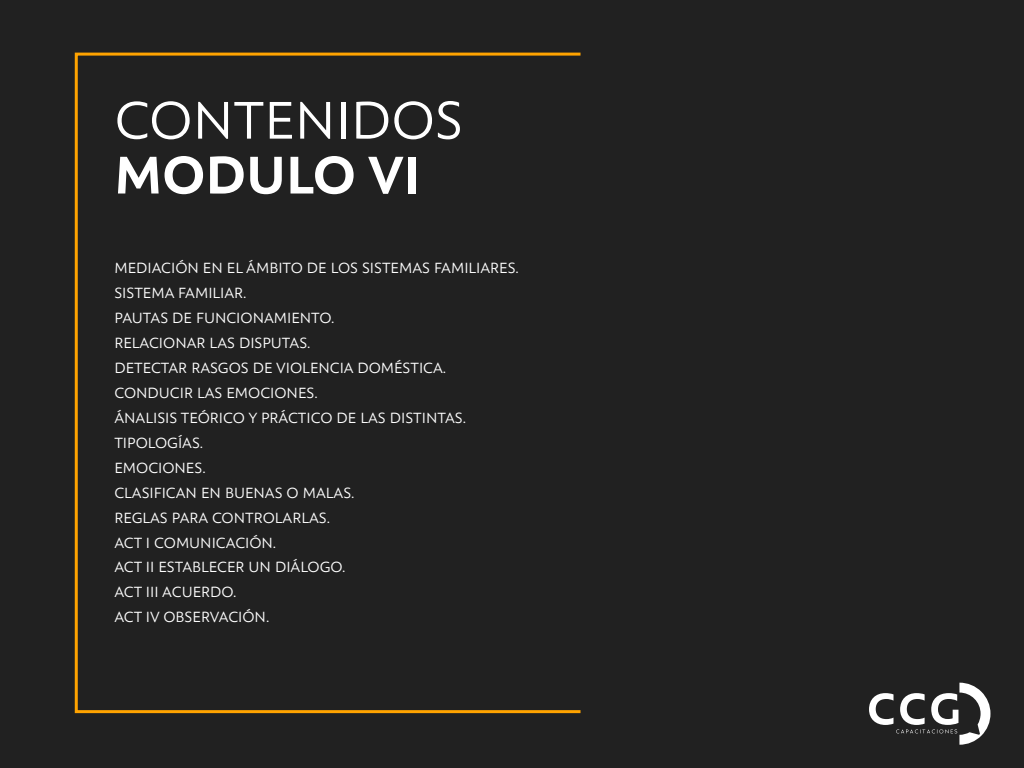
<style>
.page{position:relative;width:1024px;height:768px;background:#212121}
.page>*{position:absolute;margin:0;border:0;box-sizing:border-box;transform-origin:0 0}
.t1{font:61px "Rawson Pro";color:#fff}
.t2{font:700 61px "Rawson Pro";color:#fff}
.t3{font:17px/25px "Rawson Pro";color:#fff}
</style>
<div class="page">
<svg style="left:869px;top:683px;width:121px;height:62px"></svg>
<div style="left:75px;top:53px;width:507px;height:660px;border:3px solid #ffa300"></div>
<h1 class="t1" style="left:114px;top:87px;width:350px">CONTENIDOS</h1>
<h1 class="t2" style="left:114px;top:139px;width:308px">MODULO VI</h1>
<p class="t3" style="left:114px;top:255px;width:406px">MEDIACIÓN EN EL ÁMBITO DE LOS SISTEMAS FAMILIARES.<br>SISTEMA FAMILIAR.<br>PAUTAS DE FUNCIONAMIENTO.<br>RELACIONAR LAS DISPUTAS.<br>DETECTAR RASGOS DE VIOLENCIA DOMÉSTICA.<br>CONDUCIR LAS EMOCIONES.<br>ÁNALISIS TEÓRICO Y PRÁCTICO DE LAS DISTINTAS.<br>TIPOLOGÍAS.<br>EMOCIONES.<br>CLASIFICAN EN BUENAS O MALAS.<br>REGLAS PARA CONTROLARLAS.<br>ACT I COMUNICACIÓN.<br>ACT II ESTABLECER UN DIÁLOGO.<br>ACT III ACUERDO.<br>ACT IV OBSERVACIÓN.</p>
</div>
